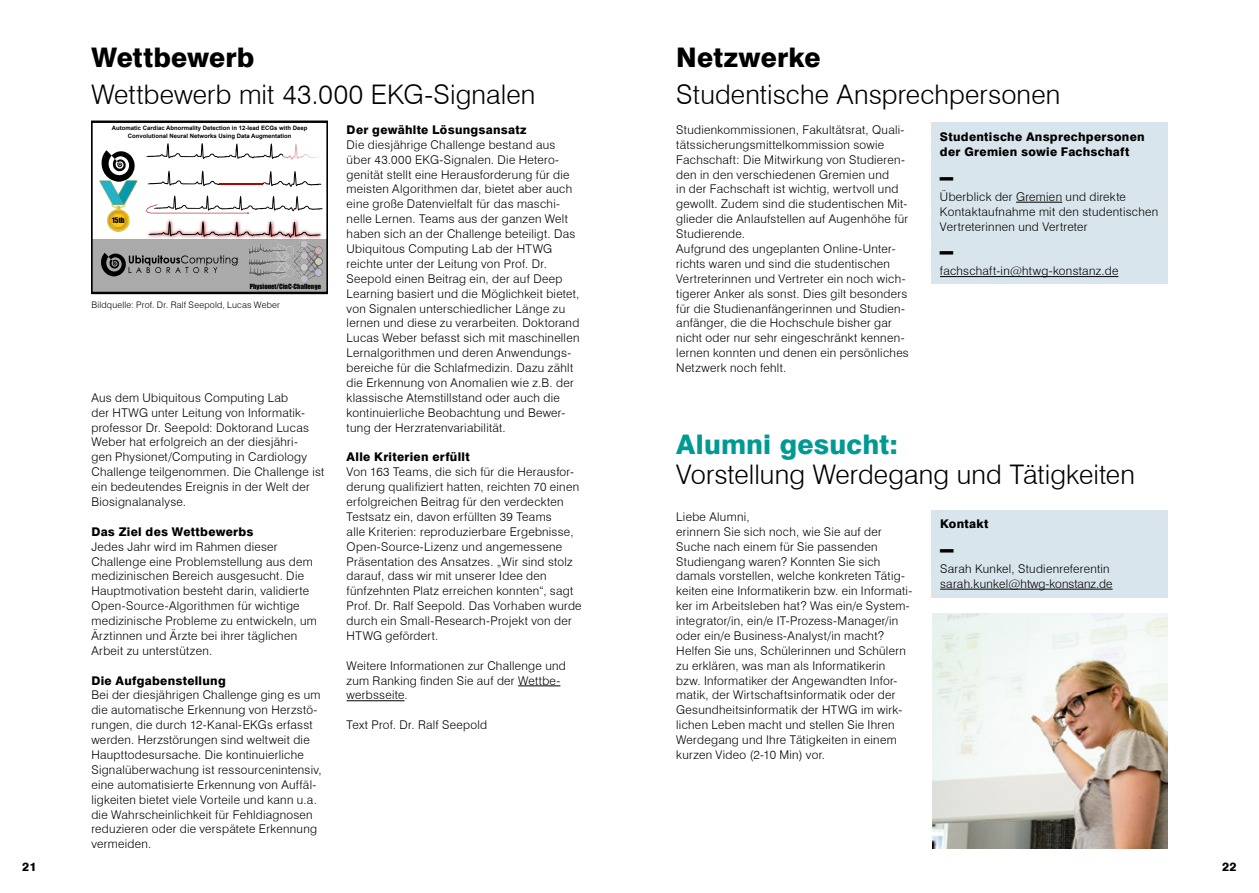
<style>
.page{position:relative;width:1259px;height:893px;background:#fff}
.page>*{position:absolute;margin:0;border:0;box-sizing:border-box;transform-origin:0 0}
.t1{font:300 27px "Swiss 721 BT";letter-spacing:.005em;color:#000}
.t2{font:800 27px "Swiss 721 BT";letter-spacing:.005em;color:#000}
.t3{font:800 27px "Swiss 721 BT";letter-spacing:.005em;color:#009a93}
.t4{font:300 12px/14.9px "Swiss 721 BT";letter-spacing:.025em;color:#000}
.t5{font:800 12px/14.9px "Swiss 721 BT";letter-spacing:.025em;color:#000}
.t6{font:300 9px "Swiss 721 BT";letter-spacing:.025em;color:#000}
.t7{font:7.05px "Impact";color:#000}
.t8{font:6.6px "Impact";color:#000}
.t9{font:700 6px/7.5px "Arial";color:#000;text-align:center}
</style>
<div class="page">
<hr style="left:518px;top:686px;width:42px;height:1px;background:#000">
<hr style="left:347px;top:700px;width:57px;height:1px;background:#000">
<svg style="left:91px;top:121px;width:236px;height:173px"></svg>
<div style="left:931px;top:122px;width:236px;height:162px;background:#d9e5ec"></div>
<hr style="left:1016px;top:202px;width:46px;height:1px;background:#000">
<hr style="left:940px;top:276px;width:178px;height:1px;background:#000">
<div style="left:931px;top:510px;width:236px;height:87px;background:#d9e5ec"></div>
<hr style="left:940px;top:589px;width:172px;height:1px;background:#000">
<img style="left:932px;top:613px;width:235px;height:235px">
<h1 class="t2" style="left:91px;top:41px;width:164px">Wettbewerb</h1>
<h1 class="t1" style="left:91px;top:78px;width:445px">Wettbewerb mit 43.000 EKG-Signalen</h1>
<p class="t9" style="left:112px;top:125px;width:197px">Automatic Cardiac Abnormality Detection in 12-lead ECGs with Deep<br>Convolutional Neural Networks Using Data Augmentation</p>
<p class="t7" style="left:112px;top:215px;width:14px">15th</p>
<p class="t8" style="left:250px;top:281px;width:73px">Physionet/CinC-Challenge</p>
<p class="t6" style="left:91px;top:299px;width:190px">Bildquelle: Prof. Dr. Ralf Seepold, Lucas Weber</p>
<p class="t4" style="left:91px;top:390px;width:234px">Aus dem Ubiquitous Computing Lab<br>der HTWG unter Leitung von Informatik&shy;professor Dr. Seepold: Doktorand Lucas Weber hat erfolgreich an der diesjähri-<br>gen Physionet/Computing in Cardiology Challenge teilgenommen. Die Challenge ist ein bedeutendes Ereignis in der Welt der Biosignalanalyse.</p>
<p class="t5" style="left:91px;top:524px;width:164px">Das Ziel des Wettbewerbs</p>
<p class="t4" style="left:91px;top:539px;width:227px">Jedes Jahr wird im Rahmen dieser Challenge eine Problemstellung aus dem medizinischen Bereich ausgesucht. Die Hauptmotivation besteht darin, validierte Open-Source-Algorithmen für wichtige medizinische Probleme zu entwickeln, um Ärztinnen und Ärzte bei ihrer täglichen Arbeit zu unterstützen.</p>
<p class="t5" style="left:91px;top:673px;width:136px">Die Aufgabenstellung</p>
<p class="t4" style="left:91px;top:688px;width:232px">Bei der diesjährigen Challenge ging es um die automatische Erkennung von Herzstö&shy;rungen, die durch 12-Kanal-EKGs erfasst werden. Herzstörungen sind weltweit die Haupttodesursache. Die kontinuierliche Signalüberwachung ist ressourcenintensiv, eine automatisierte Erkennung von Auffäl&shy;ligkeiten bietet viele Vorteile und kann u.a. die Wahrscheinlichkeit für Fehldiagnosen reduzieren oder die verspätete Erkennung vermeiden.</p>
<p class="t5" style="left:347px;top:122px;width:181px">Der gewählte Lösungsansatz</p>
<p class="t4" style="left:347px;top:137px;width:234px">Die diesjährige Challenge bestand aus über 43.000 EKG-Signalen. Die Hetero&shy;genität stellt eine Herausforderung für die meisten Algorithmen dar, bietet aber auch eine große Datenvielfalt für das maschi&shy;nelle Lernen. Teams aus der ganzen Welt haben sich an der Challenge beteiligt. Das Ubiquitous Computing Lab der HTWG reichte unter der Leitung von Prof. Dr.<br>Seepold einen Beitrag ein, der auf Deep Learning basiert und die Möglichkeit bietet, von Signalen unterschiedlicher Länge zu lernen und diese zu verarbeiten. Doktorand Lucas Weber befasst sich mit maschinellen Lernalgorithmen und deren Anwendungs&shy;bereiche für die Schlafmedizin. Dazu zählt die Erkennung von Anomalien wie z.B. der klassische Atemstillstand oder auch die kontinuierliche Beobachtung und Bewer&shy;tung der Herzratenvariabilität.</p>
<p class="t5" style="left:347px;top:450px;width:124px">Alle Kriterien erfüllt</p>
<p class="t4" style="left:347px;top:464px;width:236px">Von 163 Teams, die sich für die Herausfor&shy;derung qualifiziert hatten, reichten 70 einen erfolgreichen Beitrag für den verdeckten Testsatz ein, davon erfüllten 39 Teams<br>alle Kriterien: reproduzierbare Ergebnisse, Open-Source-Lizenz und angemessene Präsentation des Ansatzes. „Wir sind stolz darauf, dass wir mit unserer Idee den fünfzehnten Platz erreichen konnten“, sagt Prof. Dr. Ralf Seepold. Das Vorhaben wurde durch ein Small-Research-Projekt von der HTWG gefördert.</p>
<p class="t4" style="left:347px;top:658px;width:221px">Weitere Informationen zur Challenge und zum Ranking finden Sie auf der Wettbe&shy;werbsseite.</p>
<p class="t4" style="left:347px;top:717px;width:142px">Text Prof. Dr. Ralf Seepold</p>
<h1 class="t2" style="left:676px;top:41px;width:146px">Netzwerke</h1>
<h1 class="t1" style="left:676px;top:78px;width:385px">Studentische Ansprechpersonen</h1>
<p class="t5" style="left:940px;top:130px;width:206px">Studentische Ansprechpersonen der Gremien sowie Fachschaft</p>
<h1 class="t2" style="left:940px;top:160px;width:15px">–</h1>
<p class="t4" style="left:940px;top:189px;width:220px">Überblick der Gremien und direkte<br>Kontaktaufnahme mit den studentischen<br>Vertreterinnen und Vertreter</p>
<h1 class="t2" style="left:940px;top:234px;width:15px">–</h1>
<p class="t4" style="left:940px;top:264px;width:180px">fachschaft-in@htwg-konstanz.de</p>
<p class="t4" style="left:676px;top:122px;width:234px">Studienkommissionen, Fakultätsrat, Quali&shy;tätssicherungsmittelkommission sowie Fachschaft: Die Mitwirkung von Studieren&shy;den in den verschiedenen Gremien und<br>in der Fachschaft ist wichtig, wertvoll und gewollt. Zudem sind die studentischen Mit&shy;glieder die Anlaufstellen auf Augenhöhe für Studierende.<br>Aufgrund des ungeplanten Online-Unter&shy;richts waren und sind die studentischen Vertreterinnen und Vertreter ein noch wich&shy;tigerer Anker als sonst. Dies gilt besonders für die Studienanfängerinnen und Studien&shy;anfänger, die die Hochschule bisher gar nicht oder nur sehr eingeschränkt kennen&shy;lernen konnten und denen ein persönliches Netzwerk noch fehlt.</p>
<h1 class="t3" style="left:676px;top:428px;width:223px">Alumni gesucht:</h1>
<h1 class="t1" style="left:676px;top:458px;width:460px">Vorstellung Werdegang und Tätigkeiten</h1>
<p class="t4" style="left:676px;top:509px;width:237px">Liebe Alumni,<br>erinnern Sie sich noch, wie Sie auf der Suche nach einem für Sie passenden Studiengang waren? Konnten Sie sich damals vorstellen, welche konkreten Tätig&shy;keiten eine Informatikerin bzw. ein Informati&shy;ker im Arbeitsleben hat? Was ein/e System&shy;integrator/in, ein/e IT-Prozess-Manager/in oder ein/e Business-Analyst/in macht?<br>Helfen Sie uns, Schülerinnen und Schülern zu erklären, was man als Informatikerin bzw. Informatiker der Angewandten Infor&shy;matik, der Wirtschaftsinformatik oder der Gesundheitsinformatik der HTWG im wirk&shy;lichen Leben macht und stellen Sie Ihren Werdegang und Ihre Tätigkeiten in einem kurzen Video (2-10 Min) vor.</p>
<p class="t5" style="left:940px;top:517px;width:50px">Kontakt</p>
<h1 class="t2" style="left:940px;top:532px;width:15px">–</h1>
<p class="t4" style="left:940px;top:561px;width:174px">Sarah Kunkel, Studienreferentin sarah.kunkel@htwg-konstanz.de</p>
<p class="t5" style="left:22px;top:859px;width:16px">21</p>
<p class="t5" style="left:1222px;top:859px;width:16px">22</p>
</div>
